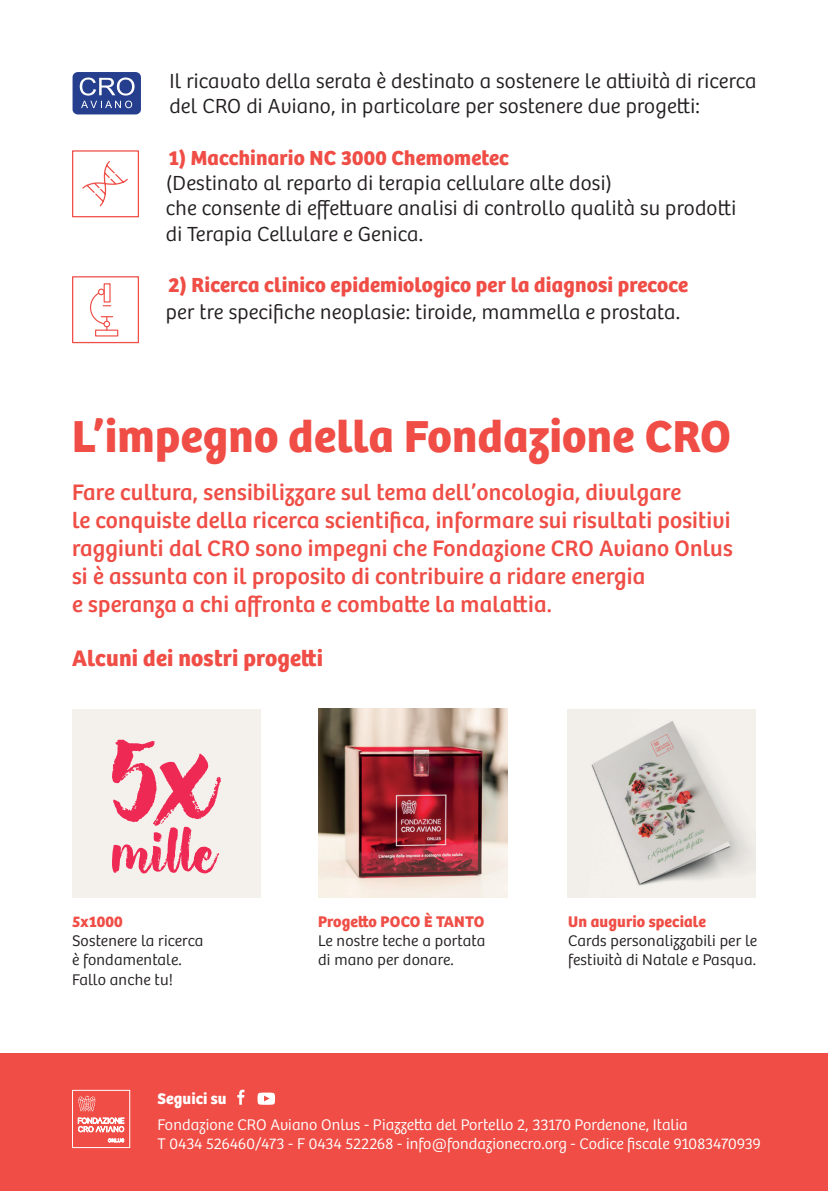
<style>
.page{position:relative;width:828px;height:1191px;background:#fff}
.page>*{position:absolute;margin:0;border:0;box-sizing:border-box;transform-origin:0 0}
.t1{font:700 46.4px "Bree";letter-spacing:.01em;color:#ef4d45}
.t2{font:23.2px/27.8px "Bree";letter-spacing:.01em;color:#ef4d45}
.t3{font:700 23.2px "Bree";letter-spacing:.01em;color:#ef4d45}
.t4{font:300 21.2px/25.4px "Bree";letter-spacing:.01em;color:#231f20}
.t5{font:700 21.2px "Bree";letter-spacing:.01em;color:#ef4d45}
.t6{font:300 16px/19.2px "Bree";letter-spacing:.005em;color:#fff}
.t7{font:300 16px/19.2px "Bree";letter-spacing:.01em;color:#231f20}
.t8{font:700 16px "Bree";letter-spacing:.01em;color:#ef4d45}
.t9{font:700 16px "Bree";letter-spacing:.005em;color:#fff}
</style>
<div class="page">
<div style="left:0;top:1053px;width:828px;height:138px;background:#ef4d45"></div>
<svg style="left:73px;top:72px;width:68px;height:42px;background:#475d9f"></svg>
<svg style="left:82px;top:161px;width:46px;height:46px"></svg>
<div style="left:72px;top:150px;width:67px;height:67px;border:1px solid #ef4e47"></div>
<div style="left:72px;top:276px;width:67px;height:67px;border:1px solid #ef4e47"></div>
<div style="left:104px;top:283px;width:7px;height:19px;border:1px solid #ef4e47"></div>
<div style="left:95px;top:329px;width:23px;height:7px;border:1px solid #ef4e47"></div>
<div style="left:98px;top:288px;width:7px;height:7px;border:1px solid #ef4e47;border-radius:50%"></div>
<svg style="left:90px;top:292px;width:23px;height:38px"></svg>
<div style="left:72px;top:709px;width:189px;height:188px;background:#f4f1ed"></div>
<img style="left:319px;top:709px;width:188px;height:188px">
<img style="left:567px;top:709px;width:189px;height:188px">
<svg style="left:112px;top:739px;width:109px;height:134px"></svg>
<div style="left:72px;top:1089px;width:58px;height:59px;border:1px solid #fff"></div>
<svg style="left:108px;top:1138px;width:16px;height:4px"></svg>
<svg style="left:78px;top:1095px;width:18px;height:16px"></svg>
<svg style="left:78px;top:1117px;width:46px;height:15px"></svg>
<svg style="left:237px;top:1089px;width:7px;height:15px"></svg>
<svg style="left:257px;top:1092px;width:18px;height:12px"></svg>
<p class="t4" style="left:169px;top:68px;width:588px">Il ricavato della serata è destinato a sostenere le attività di ricerca del CRO di Aviano, in particolare per sostenere due progetti:</p>
<p class="t5" style="left:169px;top:145px;width:342px">1) Macchinario NC 3000 Chemometec</p>
<p class="t4" style="left:166px;top:170px;width:572px">(Destinato al reparto di terapia cellulare alte dosi)<br>che consente di effettuare analisi di controllo qualità su prodotti di Terapia Cellulare e Genica.</p>
<p class="t5" style="left:169px;top:272px;width:521px">2) Ricerca clinico epidemiologico per la diagnosi precoce</p>
<p class="t4" style="left:166px;top:299px;width:516px">per tre specifiche neoplasie: tiroide, mammella e prostata.</p>
<h1 class="t1" style="left:72px;top:408px;width:660px">L’impegno della Fondazione CRO</h1>
<p class="t2" style="left:72px;top:479px;width:662px">Fare cultura, sensibilizzare sul tema dell’oncologia, divulgare<br>le conquiste della ricerca scientifica, informare sui risultati positivi raggiunti dal CRO sono impegni che Fondazione CRO Aviano Onlus si è assunta con il proposito di contribuire a ridare energia<br>e speranza a chi affronta e combatte la malattia.</p>
<p class="t3" style="left:72px;top:644px;width:252px">Alcuni dei nostri progetti</p>
<p class="t8" style="left:72px;top:912px;width:52px">5x1000</p>
<p class="t7" style="left:72px;top:931px;width:133px">Sostenere la ricerca è fondamentale.<br>Fallo anche tu!</p>
<p class="t9" style="left:158px;top:1089px;width:70px">Seguici su</p>
<p class="t8" style="left:318px;top:912px;width:168px">Progetto POCO È TANTO</p>
<p class="t7" style="left:318px;top:931px;width:169px">Le nostre teche a portata di mano per donare.</p>
<p class="t8" style="left:568px;top:912px;width:139px">Un augurio speciale</p>
<p class="t7" style="left:568px;top:931px;width:190px">Cards personalizzabili per le festività di Natale e Pasqua.</p>
<p class="t6" style="left:158px;top:1115px;width:605px">Fondazione CRO Aviano Onlus - Piazzetta del Portello 2, 33170 Pordenone, Italia<br>T 0434 526460/473 - F 0434 522268 - info@fondazionecro.org - Codice fiscale 91083470939</p>
</div>
